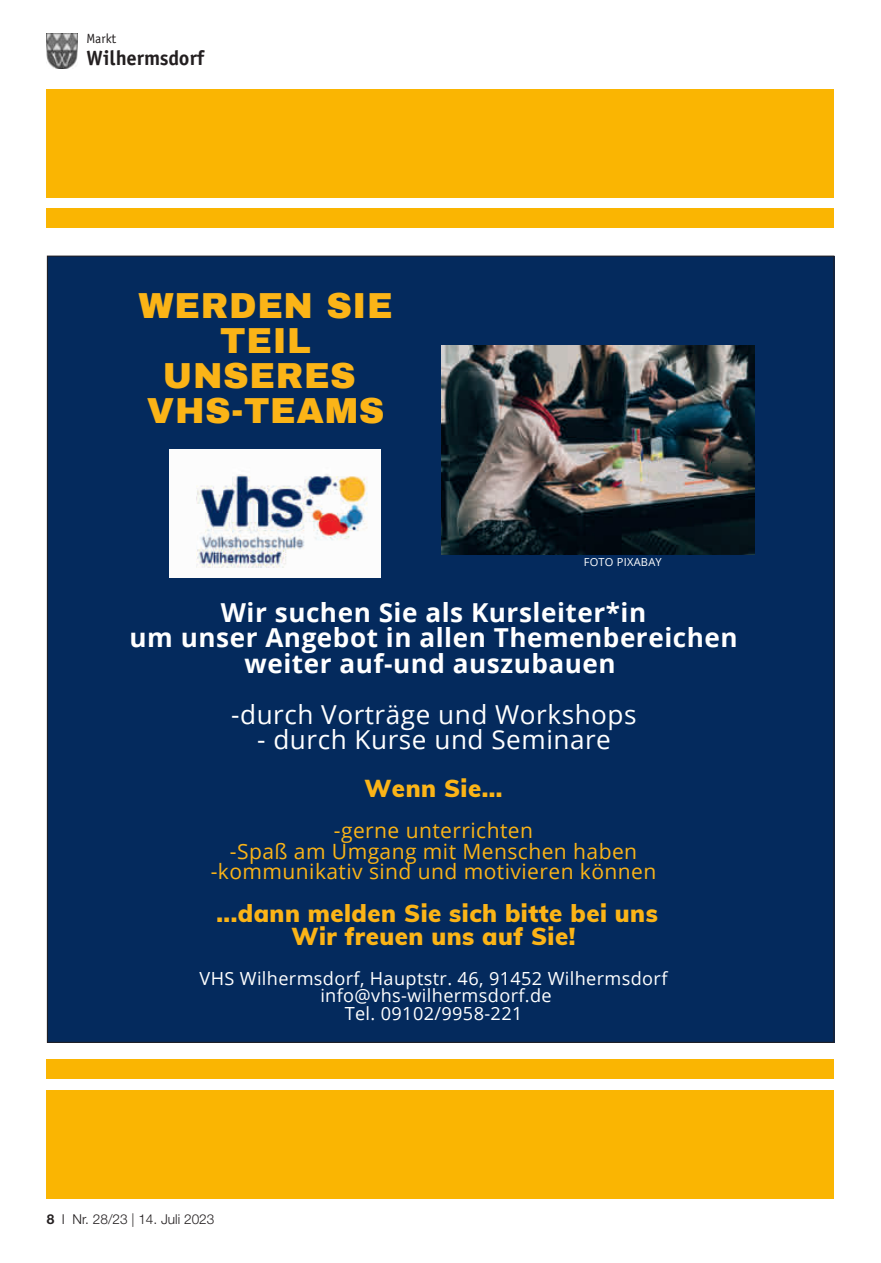
<style>
.page{position:relative;width:881px;height:1263px;background:#fff}
.page>*{position:absolute;margin:0;border:0;box-sizing:border-box;transform-origin:0 0}
.t1{font:900 35.4px/35px "Mrhwkk Archivo";letter-spacing:.02em;color:#fbb417;text-align:center}
.t2{font:700 26.1px/25.5px "Cdmlwm Open Sans";letter-spacing:.02em;color:#fff;text-align:center}
.t3{font:26.1px "Qchstg Open Sans";letter-spacing:.02em;color:#fff}
.t4{font:900 24px/23.4px "Jpvyks Muli";letter-spacing:.02em;color:#fbb417;text-align:center}
.t5{font:21px/20.4px "Qchstg Open Sans";letter-spacing:.02em;color:#fbb417;text-align:center}
.t6{font:700 20.7px "Officina Sans LT";color:#231f20}
.t7{font:18.15px/17.5px "Qchstg Open Sans";letter-spacing:.02em;color:#fff;text-align:center}
.t8{font:300 13.65px "Helvetica Neue LT";color:#231f20}
.t9{font:13.35px "Officina Sans LT";color:#231f20}
.t10{font:11.1px "Qchstg Open Sans";letter-spacing:.02em;color:#fff}
.s1{font-weight:700}
.s2{font-family:"Basic Commercial LT"}
</style>
<div class="page">
<img style="left:47px;top:34px;width:31px;height:34px">
<div style="left:47px;top:256px;width:786px;height:786px;background:#042a5d"></div>
<img style="left:169px;top:450px;width:211px;height:127px">
<img style="left:441px;top:346px;width:312px;height:208px">
<div style="left:47px;top:1091px;width:786px;height:108px;background:#fab502"></div>
<div style="left:47px;top:89px;width:786px;height:109px;background:#fab502"></div>
<div style="left:47px;top:1059px;width:786px;height:20px;background:#fab502"></div>
<div style="left:47px;top:208px;width:786px;height:19px;background:#fab502"></div>
<p class="t9" style="left:87px;top:31px;width:31px">Markt</p>
<p class="t6" style="left:87px;top:45px;width:119px">Wilhermsdorf</p>
<h1 class="t1" style="left:138px;top:288px;width:255px">WERDEN SIE<br>TEIL<br>UNSERES<br>VHS-TEAMS</h1>
<p class="t10" style="left:583px;top:554px;width:80px">FOTO PIXABAY</p>
<p class="t2" style="left:129px;top:599px;width:609px">Wir suchen Sie als Kursleiter*in<br>um unser Angebot in allen Themenbereichen weiter auf-und auszubauen</p>
<p class="t3" style="left:231px;top:696px;width:407px">-durch Vorträge und Workshops</p>
<p class="t3" style="left:257px;top:722px;width:355px">- durch Kurse und Seminare</p>
<p class="t4" style="left:364px;top:775px;width:140px">Wenn Sie...</p>
<p class="t5" style="left:211px;top:820px;width:447px">-gerne unterrichten<br>-Spaß am Umgang mit Menschen haben -kommunikativ sind und motivieren können</p>
<p class="t4" style="left:216px;top:900px;width:442px">...dann melden Sie sich bitte bei uns<br>Wir freuen uns auf Sie!</p>
<p class="t7" style="left:199px;top:969px;width:469px">VHS Wilhermsdorf, Hauptstr. 46, 91452 Wilhermsdorf info@vhs-wilhermsdorf.de<br>Tel. 09102/9958-221</p>
<p class="t8" style="left:47px;top:1210px;width:169px"><span class="s1">8</span> I Nr. 28/23 <span class="s2">|</span> 14. Juli 2023</p>
</div>
